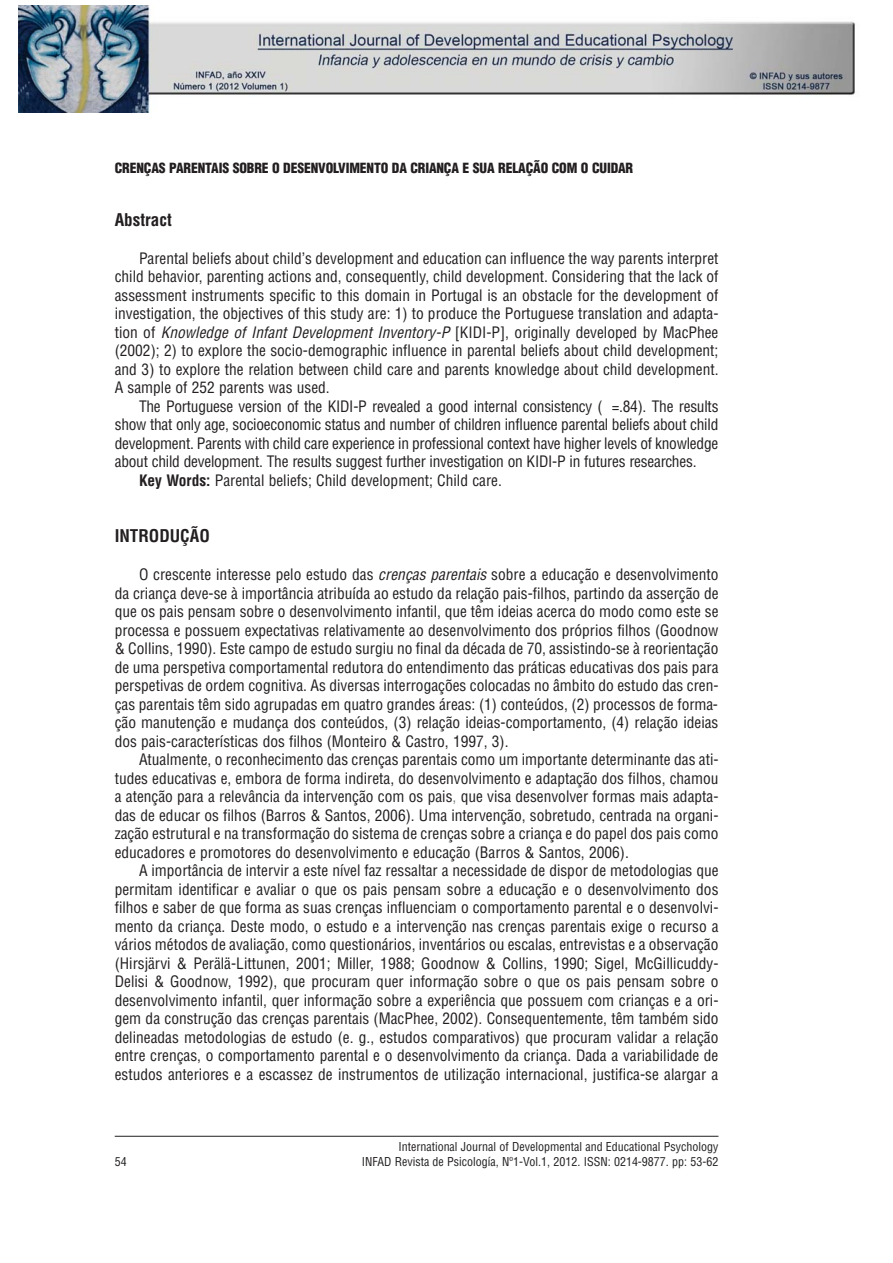
<style>
.page{position:relative;width:893px;height:1263px;background:#fff}
.page>*{position:absolute;margin:0;border:0;box-sizing:border-box;transform-origin:0 0}
.t1{font:700 condensed 17.1px "Helvetica";color:#231f20}
.t2{font:condensed 15.45px/18.5px "Helvetica";letter-spacing:-.015em;color:#231f20;text-align:justify}
.t3{font:900 condensed 13.65px "Helvetica";letter-spacing:-.01em;color:#231f20}
.t4{font:condensed 12px "Helvetica";color:#231f20}
.s1{font-style:italic}
.s2{font-weight:700}
.s3{color:#7d7f82}
</style>
<div class="page">
<img style="left:19px;top:6px;width:836px;height:107px">
<hr style="left:115px;top:1136px;width:603px;height:1px;background:#231f20">
<p class="t3" style="left:115px;top:163px;width:520px">CRENÇAS PARENTAIS SOBRE O DESENVOLVIMENTO DA CRIANÇA E SUA RELAÇÃO COM O CUIDAR</p>
<p class="t1" style="left:115px;top:213px;width:59px">Abstract</p>
<p class="t2" style="left:115px;top:250px;width:605px;text-indent:24px">Parental beliefs about child’s development and education can influence the way parents interpret child behavior, parenting actions and, consequently, child development. Considering that the lack of assessment instruments specific to this domain in Portugal is an obstacle for the development of investigation, the objectives of this study are: 1) to produce the Portuguese translation and adapta&shy;tion of <span class="s1">Knowledge of Infant Development Inventory-P</span> [KIDI-P], originally developed by MacPhee (2002); 2) to explore the socio-demographic influence in parental beliefs about child development; and 3) to explore the relation between child care and parents knowledge about child development.<br>A sample of 252 parents was used.</p>
<p class="t2" style="left:139px;top:398px;width:581px">The Portuguese version of the KIDI-P revealed a good internal consistency ( =.84). The results</p>
<p class="t2" style="left:115px;top:417px;width:605px">show that only age, socioeconomic status and number of children influence parental beliefs about child</p>
<p class="t2" style="left:115px;top:435px;width:605px">development. Parents with child care experience in professional context have higher levels of knowledge</p>
<p class="t2" style="left:115px;top:454px;width:583px">about child development. The results suggest further investigation on KIDI-P in futures researches.</p>
<p class="t2" style="left:139px;top:472px;width:364px"><span class="s2">Key Words:</span> Parental beliefs; Child development; Child care.</p>
<p class="t1" style="left:115px;top:530px;width:97px">INTRODUÇÃO</p>
<p class="t2" style="left:115px;top:567px;width:605px;text-indent:24px">O crescente interesse pelo estudo das <span class="s1">crenças parentais</span> sobre a educação e desenvolvimento da criança deve-se à importância atribuída ao estudo da relação pais-filhos, partindo da asserção de que os pais pensam sobre o desenvolvimento infantil, que têm ideias acerca do modo como este se processa e possuem expectativas relativamente ao desenvolvimento dos próprios filhos (Goodnow &amp; Collins, 1990). Este campo de estudo surgiu no final da década de 70, assistindo-se à reorientação de uma perspetiva comportamental redutora do entendimento das práticas educativas dos pais para perspetivas de ordem cognitiva. As diversas interrogações colocadas no âmbito do estudo das cren&shy;ças parentais têm sido agrupadas em quatro grandes áreas: (1) conteúdos, (2) processos de forma&shy;ção manutenção e mudança dos conteúdos, (3) relação ideias-comportamento, (4) relação ideias dos pais-características dos filhos (Monteiro &amp; Castro, 1997, 3).</p>
<p class="t2" style="left:115px;top:752px;width:605px;text-indent:24px">Atualmente, o reconhecimento das crenças parentais como um importante determinante das ati&shy;tudes educativas e, embora de forma indireta, do desenvolvimento e adaptação dos filhos, chamou a atenção para a relevância da intervenção com os pais<span class="s3">,</span> que visa desenvolver formas mais adapta&shy;das de educar os filhos (Barros &amp; Santos, 2006). Uma intervenção, sobretudo, centrada na organi&shy;zação estrutural e na transformação do sistema de crenças sobre a criança e do papel dos pais como educadores e promotores do desenvolvimento e educação (Barros &amp; Santos, 2006).</p>
<p class="t2" style="left:115px;top:863px;width:605px;text-indent:24px">A importância de intervir a este nível faz ressaltar a necessidade de dispor de metodologias que permitam identificar e avaliar o que os pais pensam sobre a educação e o desenvolvimento dos filhos e saber de que forma as suas crenças influenciam o comportamento parental e o desenvolvi&shy;mento da criança. Deste modo, o estudo e a intervenção nas crenças parentais exige o recurso a vários métodos de avaliação, como questionários, inventários ou escalas, entrevistas e a observação (Hirsjärvi &amp; Perälä-Littunen, 2001; Miller, 1988; Goodnow &amp; Collins, 1990; Sigel, McGillicuddy-Delisi &amp; Goodnow, 1992), que procuram quer informação sobre o que os pais pensam sobre o desenvolvimento infantil, quer informação sobre a experiência que possuem com crianças e a ori&shy;gem da construção das crenças parentais (MacPhee, 2002). Consequentemente, têm também sido delineadas metodologias de estudo (e. g., estudos comparativos) que procuram validar a relação entre crenças, o comportamento parental e o desenvolvimento da criança. Dada a variabilidade de estudos anteriores e a escassez de instrumentos de utilização internacional, justifica-se alargar a</p>
<p class="t4" style="left:398px;top:1142px;width:322px">International Journal of Developmental and Educational Psychology</p>
<p class="t4" style="left:115px;top:1157px;width:13px">54</p>
<p class="t4" style="left:362px;top:1157px;width:358px">INFAD Revista de Psicología, Nº1-Vol.1, 2012. ISSN: 0214-9877. pp: 53-62</p>
</div>
